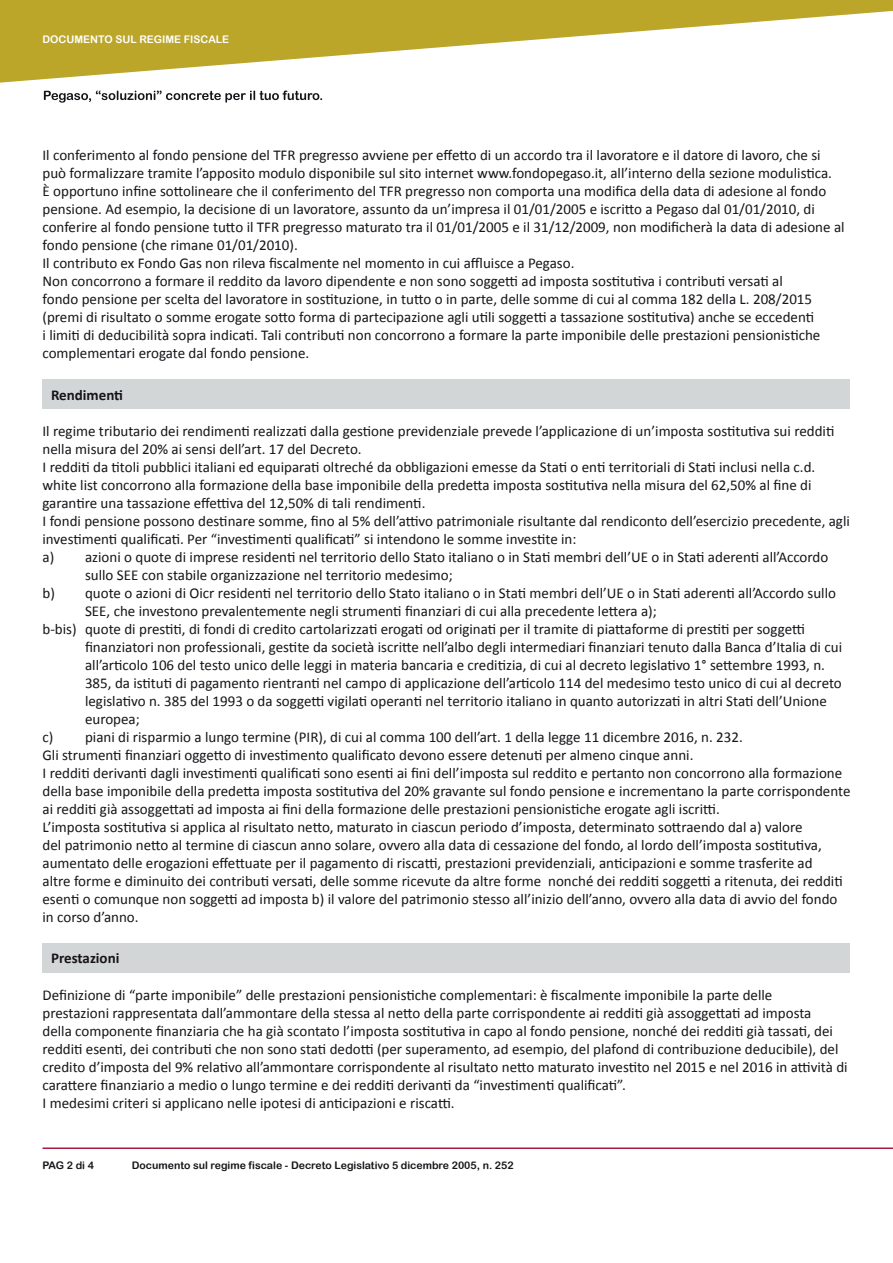
<style>
.page{position:relative;width:893px;height:1263px;background:#fff}
.page>*{position:absolute;margin:0;border:0;box-sizing:border-box;transform-origin:0 0}
.t1{font:15px/18px "Calibri";color:#171419}
.t2{font:700 15px "Calibri";color:#171419}
.t3{font:10.5px "Arial Rounded MT Bold";color:#171419}
.t4{font:10.5px "Arial Rounded MT Bold";color:#fff}
</style>
<div class="page">
<svg style="left:44px;top:91px;width:278px;height:12px"></svg>
<svg style="left:0;top:0;width:893px;height:83px;fill:#bba62a"></svg>
<hr style="left:43px;top:1147px;width:850px;height:2px;background:#a81a3f">
<div style="left:43px;top:379px;width:807px;height:30px;background:#d2d6d6"></div>
<div style="left:43px;top:943px;width:807px;height:30px;background:#d2d6d6"></div>
<p class="t4" style="left:43px;top:33px;width:188px">DOCUMENTO SUL REGIME FISCALE</p>
<p class="t1" style="left:43px;top:146px;width:804px">Il conferimento al fondo pensione del TFR pregresso avviene per effetto di un accordo tra il lavoratore e il datore di lavoro, che si può formalizzare tramite l’apposito modulo disponibile sul sito internet www.fondopegaso.it, all’interno della sezione modulistica.<br>È opportuno infine sottolineare che il conferimento del TFR pregresso non comporta una modifica della data di adesione al fondo pensione. Ad esempio, la decisione di un lavoratore, assunto da un’impresa il 01/01/2005 e iscritto a Pegaso dal 01/01/2010, di conferire al fondo pensione tutto il TFR pregresso maturato tra il 01/01/2005 e il 31/12/2009, non modificherà la data di adesione al fondo pensione (che rimane 01/01/2010).</p>
<p class="t1" style="left:43px;top:254px;width:533px">Il contributo ex Fondo Gas non rileva fiscalmente nel momento in cui affluisce a Pegaso.</p>
<p class="t1" style="left:43px;top:272px;width:779px">Non concorrono a formare il reddito da lavoro dipendente e non sono soggetti ad imposta sostitutiva i contributi versati al fondo pensione per scelta del lavoratore in sostituzione, in tutto o in parte, delle somme di cui al comma 182 della L. 208/2015 (premi di risultato o somme erogate sotto forma di partecipazione agli utili soggetti a tassazione sostitutiva) anche se eccedenti i limiti di deducibilità sopra indicati. Tali contributi non concorrono a formare la parte imponibile delle prestazioni pensionistiche complementari erogate dal fondo pensione.</p>
<p class="t2" style="left:51px;top:385px;width:73px">Rendimenti</p>
<p class="t1" style="left:43px;top:422px;width:793px">Il regime tributario dei rendimenti realizzati dalla gestione previdenziale prevede l’applicazione di un’imposta sostitutiva sui redditi nella misura del 20% ai sensi dell’art. 17 del Decreto.</p>
<p class="t1" style="left:43px;top:458px;width:774px">I redditi da titoli pubblici italiani ed equiparati oltreché da obbligazioni emesse da Stati o enti territoriali di Stati inclusi nella c.d. white list concorrono alla formazione della base imponibile della predetta imposta sostitutiva nella misura del 62,50% al fine di garantire una tassazione effettiva del 12,50% di tali rendimenti.</p>
<p class="t1" style="left:43px;top:512px;width:809px">I fondi pensione possono destinare somme, fino al 5% dell’attivo patrimoniale risultante dal rendiconto dell’esercizio precedente, agli investimenti qualificati. Per “investimenti qualificati” si intendono le somme investite in:</p>
<p class="t1" style="left:85px;top:548px;width:745px;text-indent:-43px">a) azioni o quote di imprese residenti nel territorio dello Stato italiano o in Stati membri dell’UE o in Stati aderenti all’Accordo sullo SEE con stabile organizzazione nel territorio medesimo;</p>
<p class="t1" style="left:85px;top:584px;width:752px;text-indent:-43px">b) quote o azioni di Oicr residenti nel territorio dello Stato italiano o in Stati membri dell’UE o in Stati aderenti all’Accordo sullo<br>SEE, che investono prevalentemente negli strumenti finanziari di cui alla precedente lettera a);</p>
<p class="t1" style="left:85px;top:620px;width:759px;text-indent:-43px">b-bis) quote di prestiti, di fondi di credito cartolarizzati erogati od originati per il tramite di piattaforme di prestiti per soggetti finanziatori non professionali, gestite da società iscritte nell’albo degli intermediari finanziari tenuto dalla Banca d’Italia di cui all’articolo 106 del testo unico delle leggi in materia bancaria e creditizia, di cui al decreto legislativo 1° settembre 1993, n.<br>385, da istituti di pagamento rientranti nel campo di applicazione dell’articolo 114 del medesimo testo unico di cui al decreto legislativo n. 385 del 1993 o da soggetti vigilati operanti nel territorio italiano in quanto autorizzati in altri Stati dell’Unione europea;</p>
<p class="t1" style="left:43px;top:728px;width:702px">c) piani di risparmio a lungo termine (PIR), di cui al comma 100 dell’art. 1 della legge 11 dicembre 2016, n. 232.</p>
<p class="t1" style="left:43px;top:746px;width:652px">Gli strumenti finanziari oggetto di investimento qualificato devono essere detenuti per almeno cinque anni.</p>
<p class="t1" style="left:43px;top:764px;width:809px">I redditi derivanti dagli investimenti qualificati sono esenti ai fini dell’imposta sul reddito e pertanto non concorrono alla formazione della base imponibile della predetta imposta sostitutiva del 20% gravante sul fondo pensione e incrementano la parte corrispondente ai redditi già assoggettati ad imposta ai fini della formazione delle prestazioni pensionistiche erogate agli iscritti.</p>
<p class="t1" style="left:43px;top:818px;width:802px">L’imposta sostitutiva si applica al risultato netto, maturato in ciascun periodo d’imposta, determinato sottraendo dal a) valore<br>del patrimonio netto al termine di ciascun anno solare, ovvero alla data di cessazione del fondo, al lordo dell’imposta sostitutiva, aumentato delle erogazioni effettuate per il pagamento di riscatti, prestazioni previdenziali, anticipazioni e somme trasferite ad altre forme e diminuito dei contributi versati, delle somme ricevute da altre forme nonché dei redditi soggetti a ritenuta, dei redditi esenti o comunque non soggetti ad imposta b) il valore del patrimonio stesso all’inizio dell’anno, ovvero alla data di avvio del fondo in corso d’anno.</p>
<p class="t2" style="left:51px;top:949px;width:70px">Prestazioni</p>
<p class="t1" style="left:43px;top:986px;width:807px">Definizione di “parte imponibile” delle prestazioni pensionistiche complementari: è fiscalmente imponibile la parte delle<br>prestazioni rappresentata dall’ammontare della stessa al netto della parte corrispondente ai redditi già assoggettati ad imposta<br>della componente finanziaria che ha già scontato l’imposta sostitutiva in capo al fondo pensione, nonché dei redditi già tassati, dei redditi esenti, dei contributi che non sono stati dedotti (per superamento, ad esempio, del plafond di contribuzione deducibile), del credito d’imposta del 9% relativo all’ammontare corrispondente al risultato netto maturato investito nel 2015 e nel 2016 in attività di carattere finanziario a medio o lungo termine e dei redditi derivanti da “investimenti qualificati”.</p>
<p class="t1" style="left:43px;top:1094px;width:414px">I medesimi criteri si applicano nelle ipotesi di anticipazioni e riscatti.</p>
<p class="t3" style="left:43px;top:1159px;width:53px">PAG 2 di 4</p>
<p class="t3" style="left:132px;top:1159px;width:383px">Documento sul regime fiscale - Decreto Legislativo 5 dicembre 2005, n. 252</p>
</div>
